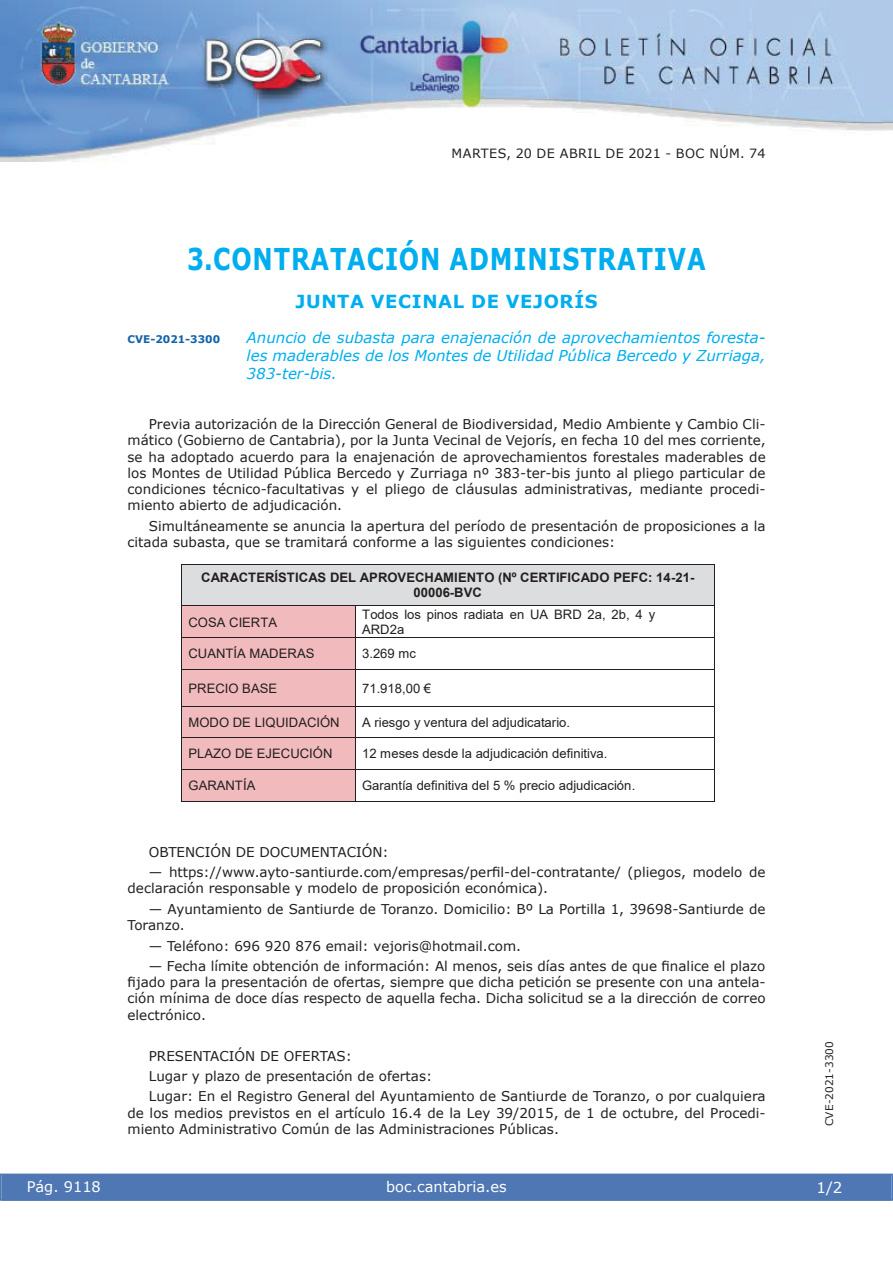
<style>
.page{position:relative;width:893px;height:1263px;background:#fff}
.page>*{position:absolute;margin:0;border:0;box-sizing:border-box;transform-origin:0 0}
.t1{font:700 30px "Verdana";letter-spacing:.035em;color:#00aeef;scale:.8 1}
.t2{font:700 18px "Verdana";letter-spacing:.035em;color:#00aeef}
.t3{font:italic 15px/18px "Verdana";color:#00aeef;text-align:justify}
.t4{font:15px "Verdana";color:#fff}
.t5{font:14.55px "Verdana";color:#fff}
.t6{font:13.5px/16.2px "Verdana";color:#231f20}
.t7{font:13.05px/15.1px "Arial";color:#231f20}
.t8{font:700 13.05px/15.1px "Arial";color:#231f20;text-align:center}
.t9{font:12.75px "Verdana";letter-spacing:.035em;color:#231f20}
.t10{font:10.5px "Verdana";color:#231f20}
.t11{font:700 10.5px "Verdana";color:#1263a9}
</style>
<div class="page">
<img style="left:0;top:0;width:893px;height:161px">
<div style="left:1px;top:1174px;width:890px;height:27px;background:#4f77b3"></div>
<div style="left:0;top:1174px;width:893px;height:27px;border:1px solid #4f77b3"></div>
<div style="left:182px;top:565px;width:532px;height:41px;background:#dcddde"></div>
<hr style="left:181px;top:564px;width:533px;height:1px;background:#231f20">
<hr style="left:181px;top:565px;width:1px;height:41px;background:#231f20">
<hr style="left:714px;top:565px;width:1px;height:41px;background:#231f20">
<div style="left:182px;top:606px;width:173px;height:31px;background:#f1bbbe"></div>
<hr style="left:181px;top:606px;width:174px;height:1px;background:#231f20">
<hr style="left:355px;top:606px;width:360px;height:1px;background:#231f20">
<hr style="left:181px;top:606px;width:1px;height:31px;background:#231f20">
<hr style="left:355px;top:606px;width:1px;height:31px;background:#231f20">
<hr style="left:714px;top:606px;width:1px;height:31px;background:#231f20">
<div style="left:182px;top:638px;width:173px;height:31px;background:#f1bbbe"></div>
<hr style="left:181px;top:637px;width:174px;height:1px;background:#231f20">
<hr style="left:355px;top:637px;width:360px;height:1px;background:#231f20">
<hr style="left:181px;top:638px;width:1px;height:31px;background:#231f20">
<hr style="left:355px;top:638px;width:1px;height:31px;background:#231f20">
<hr style="left:714px;top:638px;width:1px;height:31px;background:#231f20">
<div style="left:182px;top:670px;width:173px;height:36px;background:#f1bbbe"></div>
<hr style="left:181px;top:669px;width:174px;height:1px;background:#231f20">
<hr style="left:355px;top:669px;width:360px;height:1px;background:#231f20">
<hr style="left:181px;top:670px;width:1px;height:36px;background:#231f20">
<hr style="left:355px;top:670px;width:1px;height:36px;background:#231f20">
<hr style="left:714px;top:670px;width:1px;height:36px;background:#231f20">
<div style="left:182px;top:707px;width:173px;height:31px;background:#f1bbbe"></div>
<hr style="left:181px;top:706px;width:174px;height:1px;background:#231f20">
<hr style="left:355px;top:706px;width:360px;height:1px;background:#231f20">
<hr style="left:181px;top:707px;width:1px;height:31px;background:#231f20">
<hr style="left:355px;top:707px;width:1px;height:31px;background:#231f20">
<hr style="left:714px;top:707px;width:1px;height:31px;background:#231f20">
<div style="left:182px;top:738px;width:173px;height:31px;background:#f1bbbe"></div>
<hr style="left:181px;top:738px;width:174px;height:1px;background:#231f20">
<hr style="left:355px;top:738px;width:360px;height:1px;background:#231f20">
<hr style="left:181px;top:738px;width:1px;height:31px;background:#231f20">
<hr style="left:355px;top:738px;width:1px;height:31px;background:#231f20">
<hr style="left:714px;top:738px;width:1px;height:31px;background:#231f20">
<div style="left:182px;top:770px;width:173px;height:31px;background:#f1bbbe"></div>
<hr style="left:181px;top:769px;width:174px;height:1px;background:#231f20">
<hr style="left:355px;top:769px;width:360px;height:1px;background:#231f20">
<hr style="left:181px;top:770px;width:1px;height:32px;background:#231f20">
<hr style="left:181px;top:801px;width:174px;height:1px;background:#231f20">
<hr style="left:355px;top:770px;width:1px;height:32px;background:#231f20">
<hr style="left:355px;top:801px;width:359px;height:1px;background:#231f20">
<hr style="left:714px;top:770px;width:1px;height:32px;background:#231f20">
<p class="t9" style="left:452px;top:145px;width:315px">MARTES, 20 DE ABRIL DE 2021 - BOC NÚM. 74</p>
<h1 class="t1" style="left:187px;top:240px;width:650px">3.CONTRATACIÓN ADMINISTRATIVA</h1>
<h2 class="t2" style="left:295px;top:290px;width:304px">JUNTA VECINAL DE VEJORÍS</h2>
<p class="t11" style="left:128px;top:332px;width:94px">CVE-2021-3300</p>
<p class="t3" style="left:247px;top:328px;width:520px">Anuncio de subasta para enajenación de aprovechamientos foresta&shy;les maderables de los Montes de Utilidad Pública Bercedo y Zurriaga, 383-ter-bis.</p>
<p class="t6" style="left:128px;top:416px;width:640px;text-align:justify;text-indent:21px">Previa autorización de la Dirección General de Biodiversidad, Medio Ambiente y Cambio Cli&shy;mático (Gobierno de Cantabria), por la Junta Vecinal de Vejorís, en fecha 10 del mes corriente, se ha adoptado acuerdo para la enajenación de aprovechamientos forestales maderables de los Montes de Utilidad Pública Bercedo y Zurriaga nº 383-ter-bis junto al pliego particular de condiciones técnico-facultativas y el pliego de cláusulas administrativas, mediante procedi&shy;miento abierto de adjudicación.</p>
<p class="t6" style="left:128px;top:517px;width:639px;text-indent:21px">Simultáneamente se anuncia la apertura del período de presentación de proposiciones a la citada subasta, que se tramitará conforme a las siguientes condiciones:</p>
<p class="t8" style="left:201px;top:570px;width:495px">CARACTERÍSTICAS DEL APROVECHAMIENTO (Nº CERTIFICADO PEFC: 14-21-<br>00006-BVC</p>
<p class="t7" style="left:189px;top:614px;width:90px">COSA CIERTA</p>
<p class="t7" style="left:362px;top:607px;width:295px">Todos los pinos radiata en UA BRD 2a, 2b, 4 y<br>ARD2a</p>
<p class="t7" style="left:189px;top:646px;width:127px">CUANTÍA MADERAS</p>
<p class="t7" style="left:362px;top:646px;width:55px">3.269 mc</p>
<p class="t7" style="left:189px;top:680px;width:90px">PRECIO BASE</p>
<p class="t7" style="left:362px;top:680px;width:71px">71.918,00 €</p>
<p class="t7" style="left:189px;top:715px;width:153px">MODO DE LIQUIDACIÓN</p>
<p class="t7" style="left:362px;top:715px;width:209px">A riesgo y ventura del adjudicatario.</p>
<p class="t7" style="left:189px;top:746px;width:145px">PLAZO DE EJECUCIÓN</p>
<p class="t7" style="left:362px;top:746px;width:247px">12 meses desde la adjudicación definitiva.</p>
<p class="t7" style="left:189px;top:778px;width:68px">GARANTÍA</p>
<p class="t7" style="left:362px;top:778px;width:275px">Garantía definitiva del 5 % precio adjudicación.</p>
<p class="t6" style="left:149px;top:843px;width:241px">OBTENCIÓN DE DOCUMENTACIÓN:</p>
<p class="t6" style="left:128px;top:864px;width:639px;text-indent:21px">— https://www.ayto-santiurde.com/empresas/perfil-del-contratante/ (pliegos, modelo de declaración responsable y modelo de proposición económica).</p>
<p class="t6" style="left:128px;top:900px;width:639px;text-indent:21px">— Ayuntamiento de Santiurde de Toranzo. Domicilio: Bº La Portilla 1, 39698-Santiurde de<br>Toranzo.</p>
<p class="t6" style="left:149px;top:937px;width:374px">— Teléfono: 696 920 876 email: vejoris@hotmail.com.</p>
<p class="t6" style="left:128px;top:958px;width:639px;text-align:justify;text-indent:21px">— Fecha límite obtención de información: Al menos, seis días antes de que finalice el plazo fijado para la presentación de ofertas, siempre que dicha petición se presente con una antela&shy;ción mínima de doce días respecto de aquella fecha. Dicha solicitud se a la dirección de correo electrónico.</p>
<p class="t6" style="left:149px;top:1045px;width:618px;line-height:20.4px">PRESENTACIÓN DE OFERTAS:<br>Lugar y plazo de presentación de ofertas:<br>Lugar: En el Registro General del Ayuntamiento de Santiurde de Toranzo, o por cualquiera</p>
<p class="t6" style="left:128px;top:1104px;width:639px">de los medios previstos en el artículo 16.4 de la Ley 39/2015, de 1 de octubre, del Procedi&shy;miento Administrativo Común de las Administraciones Públicas.</p>
<p class="t5" style="left:27px;top:1177px;width:76px">Pág. 9118</p>
<p class="t5" style="left:386px;top:1178px;width:122px">boc.cantabria.es</p>
<p class="t10" style="left:823px;top:1126px;width:87px;rotate:-90deg">CVE-2021-3300</p>
<p class="t4" style="left:816px;top:1178px;width:27px">1/2</p>
</div>
